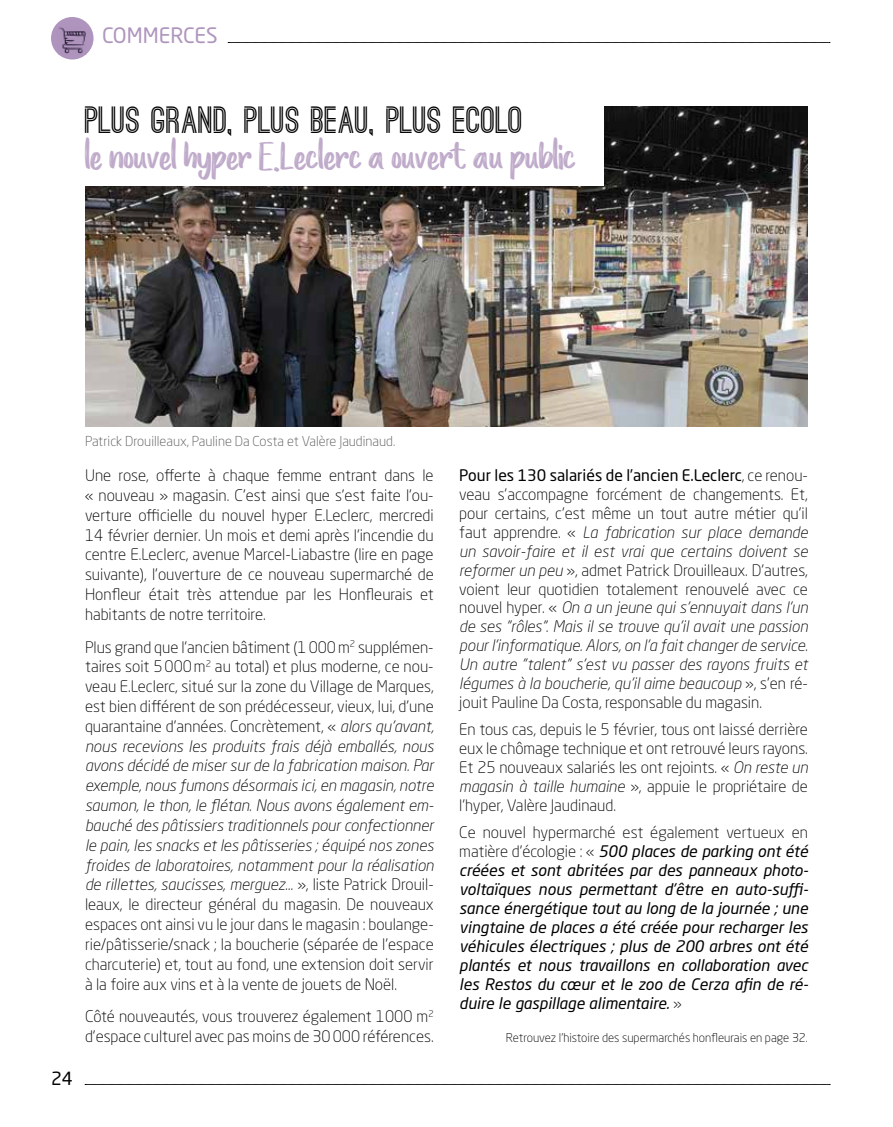
<style>
.page{position:relative;width:893px;height:1127px;background:#fff}
.page>*{position:absolute;margin:0;border:0;box-sizing:border-box;transform-origin:0 0}
.t1{font:36px "Love Story Rough";color:#bfaaca}
.t2{font:700 36px "Ostrich Sans";color:#000}
.t3{font:21px "Neo Sans Pro";color:#af95bd}
.t4{font:18px "Neo Sans Pro";color:#000}
.t5{font:300 15.75px/19.8px "Neo Sans Pro";color:#000;text-align:justify}
.t6{font:italic 300 15.75px/18.9px "Neo Sans Pro";color:#000;text-align:justify}
.t7{font:italic 15.75px/18.9px "Neo Sans Pro";color:#000;text-align:justify}
.t8{font:300 13.5px "Neo Sans Pro";color:#58585a}
.t9{font:300 12px "Neo Sans Pro";color:#000}
.s1{font-style:italic}
.s2{font-weight:400;font-style:normal}
.s3{font-style:normal}
.s4{font-weight:300;font-style:normal}
</style>
<div class="page">
<svg style="left:85px;top:1084px;width:745px;height:1px"></svg>
<svg style="left:228px;top:42px;width:602px;height:1px"></svg>
<div style="left:51px;top:17px;width:43px;height:43px;background:#af95bd;border-radius:50%"></div>
<img style="left:59px;top:27px;width:27px;height:27px">
<img style="left:85px;top:106px;width:723px;height:321px">
<div style="left:0;top:84px;width:604px;height:102px;background:#fff"></div>
<h2 class="t3" style="left:102px;top:22px;width:117px">COMMERCES</h2>
<h1 class="t2" style="left:85px;top:107px;width:440px">PLUS GRAND, PLUS BEAU, PLUS ECOLO</h1>
<h1 class="t1" style="left:85px;top:131px;width:492px">le nouvel hyper E.Leclerc a ouvert au public</h1>
<p class="t4" style="left:51px;top:1067px;width:23px">24</p>
<p class="t8" style="left:85px;top:433px;width:312px">Patrick Drouilleaux, Pauline Da Costa et Valère Jaudinaud.</p>
<p class="t5" style="left:85px;top:465px;width:350px">Une rose, offerte à chaque femme entrant dans le « nouveau » magasin. C’est ainsi que s’est faite l’ou&shy;verture officielle du nouvel hyper E.Leclerc, mercredi 14 février dernier. Un mois et demi après l’incendie du centre E.Leclerc, avenue Marcel-Liabastre (lire en page suivante), l’ouverture de ce nouveau supermarché de Honfleur était très attendue par les Honfleurais et habitants de notre territoire.</p>
<p class="t5" style="left:85px;top:637px;width:350px">Plus grand que l’ancien bâtiment (1000m<sup>2</sup> supplémen&shy;taires soit 5000m<sup>2</sup> au total) et plus moderne, ce nou&shy;veau E.Leclerc, situé sur la zone du Village de Marques, est bien différent de son prédécesseur, vieux, lui, d’une quarantaine d’années. Concrètement, « <span class="s1">alors qu’avant, nous recevions les produits frais déjà emballés, nous avons décidé de miser sur de la fabrication maison. Par exemple, nous fumons désormais ici, en magasin, notre saumon, le thon, le flétan. Nous avons également em&shy;bauché des pâtissiers traditionnels pour confectionner le pain, les snacks et les pâtisseries ; équipé nos zones froides de laboratoires, notamment pour la réalisation de rillettes, saucisses, merguez…</span> », liste Patrick Drouil&shy;leaux, le directeur général du magasin. De nouveaux espaces ont ainsi vu le jour dans le magasin : boulange&shy;rie/pâtisserie/snack ; la boucherie (séparée de l’espace charcuterie) et, tout au fond, une extension doit servir à la foire aux vins et à la vente de jouets de Noël.</p>
<p class="t5" style="left:85px;top:1006px;width:350px">Côté nouveautés, vous trouverez également 1000 m<sup>2 </sup>d’espace culturel avec pas moins de 30000 références.</p>
<p class="t6" style="left:459px;top:466px;width:350px"><span class="s2">Pour les 130 salariés de l’ancien E.Leclerc</span><span class="s3">, ce renou&shy;veau s’accompagne forcément de changements. Et, pour certains, c’est même un tout autre métier qu’il faut apprendre. «</span> La fabrication sur place demande un savoir-faire et il est vrai que certains doivent se reformer un peu <span class="s3">», admet Patrick Drouilleaux. D’autres, voient leur quotidien totalement renouvelé avec ce nouvel hyper. «</span> On a un jeune qui s’ennuyait dans l’un de ses "rôles". Mais il se trouve qu’il avait une passion pour l’informatique. Alors, on l’a fait changer de service.<br>Un autre "talent" s’est vu passer des rayons fruits et légumes à la boucherie, qu’il aime beaucoup <span class="s3">», s’en ré&shy;jouit Pauline Da Costa, responsable du magasin.</span></p>
<p class="t5" style="left:459px;top:720px;width:350px;line-height:18.9px">En tous cas, depuis le 5 février, tous ont laissé derrière eux le chômage technique et ont retrouvé leurs rayons.<br>Et 25 nouveaux salariés les ont rejoints. « <span class="s1">On reste un magasin à taille humaine</span> », appuie le propriétaire de l’hyper, Valère Jaudinaud.</p>
<p class="t7" style="left:459px;top:823px;width:350px"><span class="s4">Ce nouvel hypermarché est également vertueux en matière d’écologie : «</span> 500 places de parking ont été créées et sont abritées par des panneaux photo&shy;voltaïques nous permettant d’être en auto-suffi&shy;sance énergétique tout au long de la journée ; une vingtaine de places a été créée pour recharger les véhicules électriques ; plus de 200 arbres ont été plantés et nous travaillons en collaboration avec les Restos du cœur et le zoo de Cerza afin de ré&shy;duire le gaspillage alimentaire. <span class="s4">»</span></p>
<p class="t9" style="left:506px;top:1030px;width:303px">Retrouvez l’histoire des supermarchés honfleurais en page 32.</p>
</div>
